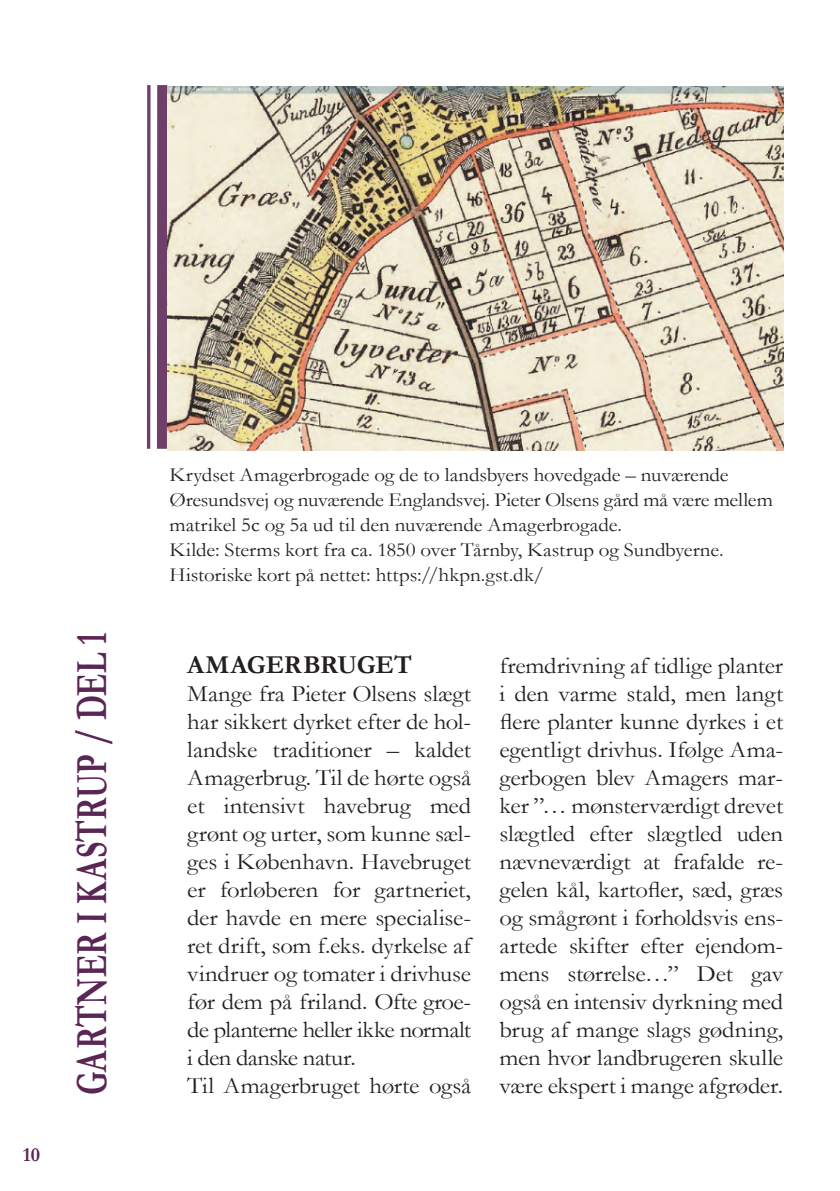
<style>
.page{position:relative;width:840px;height:1191px;background:#fff}
.page>*{position:absolute;margin:0;border:0;box-sizing:border-box;transform-origin:0 0}
.t1{font:700 44.8px "Garamond";color:#5a2655;scale:.71 1}
.Afsnitstitel{font:700 26px "Garamond";letter-spacing:-.005em;color:#231f20}
.Brødtekst{font:23.6px/28px "Garamond";letter-spacing:-.01em;color:#231f20;text-align:justify;scale:1.05 1}
.Billedtekst_sort_ven{font:20px/25px "Garamond";letter-spacing:-.01em;color:#231f20;scale:1.05 1}
.t2{font:700 20px "Garamond";color:#5a2655}
</style>
<div class="page">
<div style="left:157px;top:85px;width:10px;height:364px;background:#6e4069"></div>
<hr style="left:147px;top:85px;width:3px;height:364px;background:#5a2655">
<img style="left:167px;top:86px;width:615px;height:364px">
<p class="t2" style="left:23px;top:1140px;width:19px">10</p>
<h1 class="t1" style="left:61px;top:1095px;width:653px;rotate:-90deg">GARTNER I KASTRUP / DEL 1</h1>
<p class="Billedtekst_sort_ven" style="left:169px;top:462px;width:575px">Krydset Amagerbrogade og de to landsbyers hovedgade – nuværende<br>Øresundsvej og nuværende Englandsvej. Pieter Olsens gård må være mellem matrikel 5c og 5a ud til den nuværende Amagerbrogade.</p>
<p class="Billedtekst_sort_ven" style="left:169px;top:537px;width:529px">Kilde: Sterms kort fra ca. 1850 over Tårnby, Kastrup og Sundbyerne.</p>
<p class="Billedtekst_sort_ven" style="left:169px;top:562px;width:358px">Historiske kort på nettet: https://hkpn.gst.dk/</p>
<p class="Afsnitstitel" style="left:187px;top:647px;width:226px">AMAGERBRUGET</p>
<p class="Brødtekst" style="left:187px;top:679px;width:272px">Mange fra Pieter Olsens slægt har sikkert dyrket efter de hol&shy;landske traditioner – kaldet Amagerbrug. Til de hørte også et intensivt havebrug med grønt og urter, som kunne sæl&shy;ges i København. Havebruget er forløberen for gartneriet, der havde en mere specialise&shy;ret drift, som f.eks. dyrkelse af vindruer og tomater i drivhuse før dem på friland. Ofte groe&shy;de planterne heller ikke normalt i den danske natur.</p>
<p class="Brødtekst" style="left:187px;top:1071px;width:271px">Til Amagerbruget hørte også</p>
<p class="Brødtekst" style="left:499px;top:651px;width:272px">fremdrivning af tidlige planter i den varme stald, men langt flere planter kunne dyrkes i et egentligt drivhus. Ifølge Ama&shy;gerbogen blev Amagers mar&shy;ker ”… mønsterværdigt drevet slægtled efter slægtled uden nævneværdigt at frafalde re&shy;gelen kål, kartofler, sæd, græs og smågrønt i forholdsvis ens&shy;artede skifter efter ejendom&shy;mens størrelse…” Det gav også en intensiv dyrkning med brug af mange slags gødning, men hvor landbrugeren skulle være ekspert i mange afgrøder.</p>
</div>
